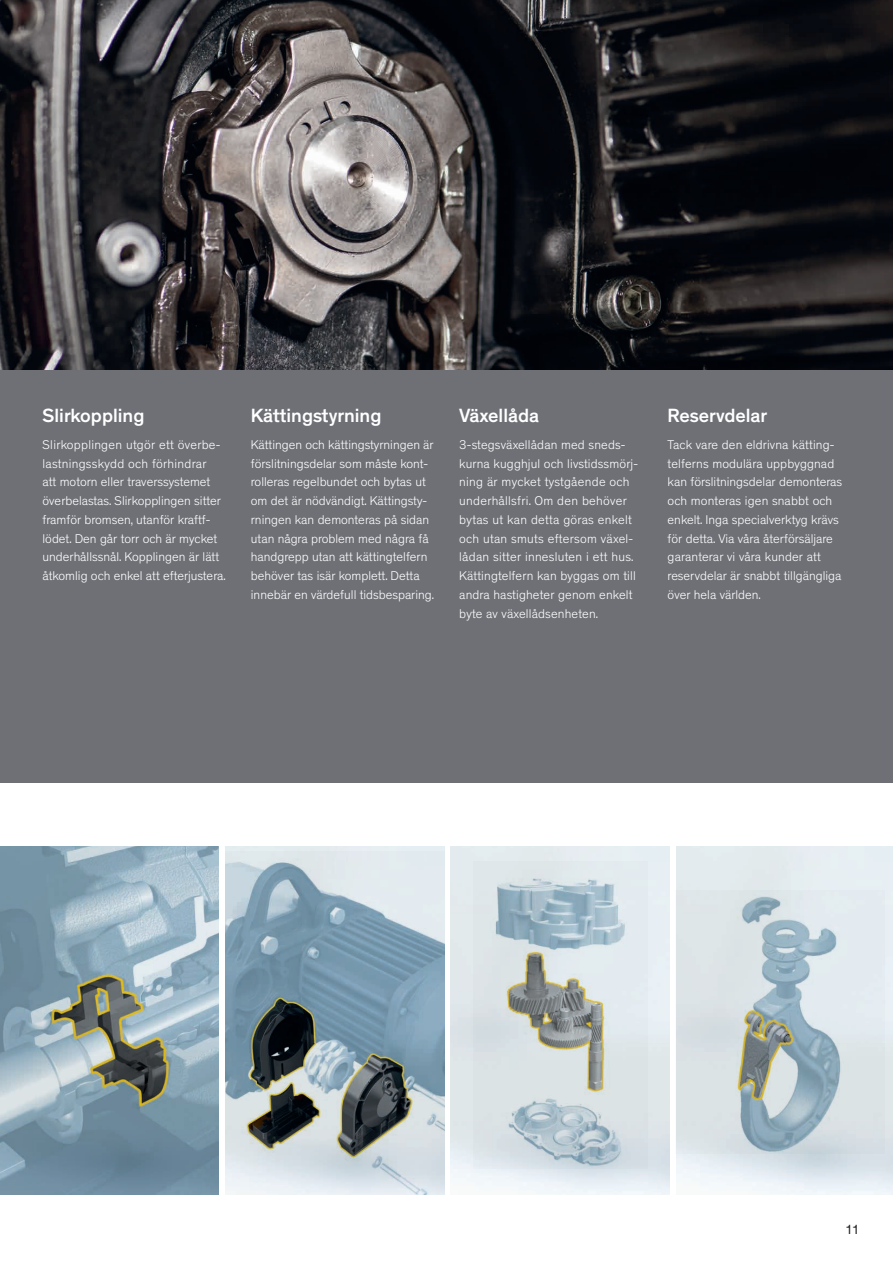
<style>
.page{position:relative;width:893px;height:1263px;background:#fff}
.page>*{position:absolute;margin:0;border:0;box-sizing:border-box;transform-origin:0 0}
.Heading_3{font:500 19.5px "Theinhardt";color:#fff}
.t1{font:13.5px "Theinhardt";color:#231f20}
.Fliesstext{font:300 12.9px/18.8px "Theinhardt";color:#fff}
</style>
<div class="page">
<img style="left:225px;top:846px;width:219px;height:349px">
<img style="left:0;top:846px;width:219px;height:349px">
<div style="left:0;top:370px;width:893px;height:412px;background:#6e7076"></div>
<img style="left:0;top:0;width:893px;height:370px">
<img style="left:226px;top:852px;width:219px;height:343px">
<img style="left:676px;top:890px;width:209px;height:264px">
<img style="left:473px;top:861px;width:174px;height:307px">
<p class="Heading_3" style="left:43px;top:403px;width:103px">Slirkoppling</p>
<p class="Fliesstext" style="left:43px;top:435px;width:185px">Slirkopplingen utgör ett överbe&shy;lastningsskydd och förhindrar<br>att motorn eller traverssystemet överbelastas. Slirkopplingen sitter framför bromsen, utanför kraftf&shy;lödet. Den går torr och är mycket underhållssnål. Kopplingen är lätt åtkomlig och enkel att efterjustera.</p>
<p class="Heading_3" style="left:251px;top:403px;width:132px">Kättingstyrning</p>
<p class="Fliesstext" style="left:251px;top:435px;width:185px">Kättingen och kättingstyrningen är förslitningsdelar som måste kont&shy;rolleras regelbundet och bytas ut om det är nödvändigt. Kättingsty&shy;rningen kan demonteras på sidan utan några problem med några få handgrepp utan att kättingtelfern behöver tas isär komplett. Detta innebär en värdefull tidsbesparing.</p>
<p class="Heading_3" style="left:459px;top:403px;width:82px">Växellåda</p>
<p class="Fliesstext" style="left:459px;top:435px;width:180px">3-stegsväxellådan med sneds&shy;kurna kugghjul och livstidssmörj&shy;ning är mycket tystgående och underhållsfri. Om den behöver bytas ut kan detta göras enkelt och utan smuts eftersom växel&shy;lådan sitter innesluten i ett hus.<br>Kättingtelfern kan byggas om till andra hastigheter genom enkelt byte av växellådsenheten.</p>
<p class="Heading_3" style="left:668px;top:403px;width:101px">Reservdelar</p>
<p class="Fliesstext" style="left:668px;top:435px;width:176px">Tack vare den eldrivna kätting&shy;telferns modulära uppbyggnad kan förslitningsdelar demonteras och monteras igen snabbt och enkelt. Inga specialverktyg krävs för detta. Via våra återförsäljare garanterar vi våra kunder att reservdelar är snabbt tillgängliga över hela världen.</p>
<p class="t1" style="left:845px;top:1221px;width:16px">11</p>
</div>
